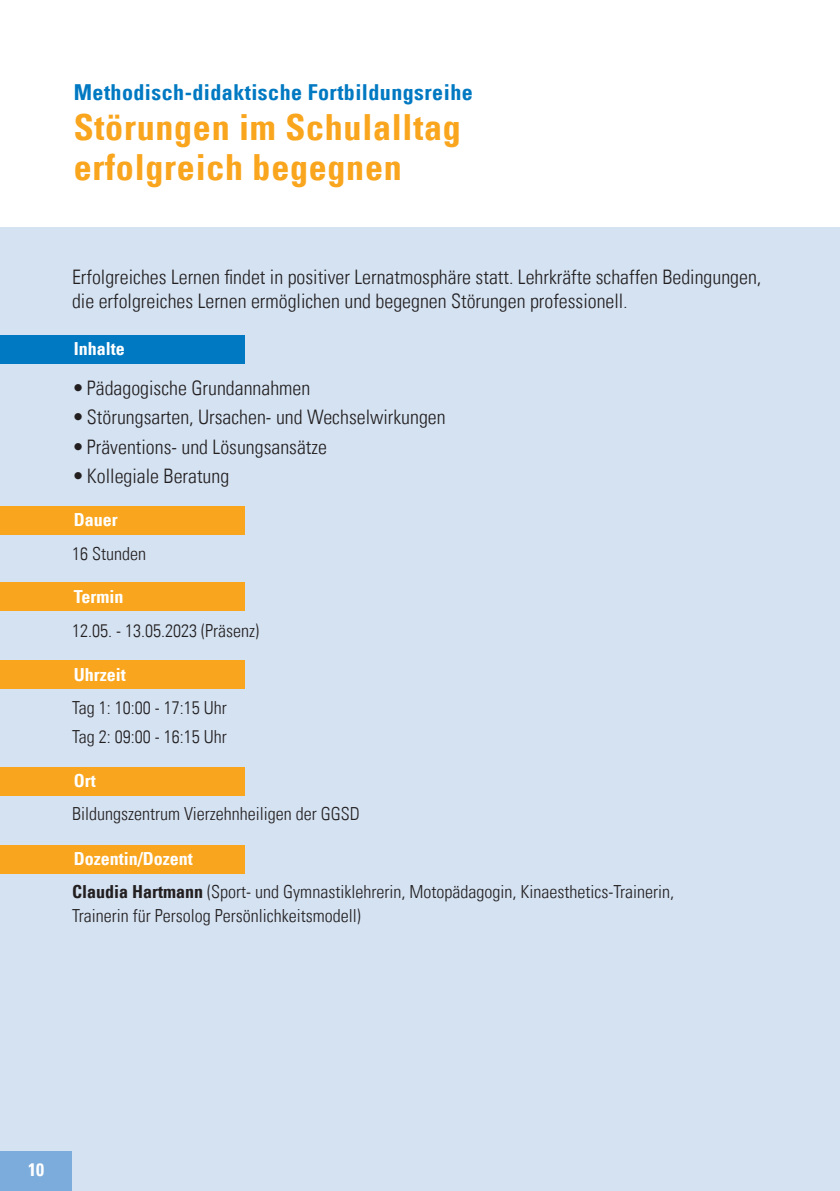
<style>
.page{position:relative;width:840px;height:1191px;background:#fff}
.page>*{position:absolute;margin:0;border:0;box-sizing:border-box;transform-origin:0 0}
.t1{font:36px/40px "Univers Com 67 Bold Cond";letter-spacing:.02em;color:#f9a51d}
.t2{font:22px "Univers Com 67 Bold Cond";letter-spacing:.02em;color:#0079c2}
.t3{font:20px/24px "Univers Com 47 Light Cond";color:#231f20}
.t4{font:18px/24px "Univers Com 47 Light Cond";color:#231f20}
.t5{font:18px "Univers Com 67 Bold Cond";color:#fff}
.s1{font-size:18px}
.s2{font-family:"Univers Com 67 Bold Cond"}
</style>
<div class="page">
<div style="left:0;top:227px;width:839px;height:964px;background:#d4e2f2"></div>
<div style="left:0;top:1151px;width:72px;height:40px;background:#7cacdb"></div>
<div style="left:0;top:335px;width:244px;height:28px;background:#0079c2"></div>
<div style="left:0;top:506px;width:244px;height:28px;background:#f9a51d"></div>
<div style="left:0;top:583px;width:244px;height:28px;background:#f9a51d"></div>
<div style="left:0;top:660px;width:244px;height:29px;background:#f9a51d"></div>
<div style="left:0;top:767px;width:244px;height:28px;background:#f9a51d"></div>
<div style="left:0;top:845px;width:244px;height:28px;background:#f9a51d"></div>
<p class="t2" style="left:74px;top:78px;width:400px">Methodisch-didaktische Fortbildungsreihe</p>
<p class="t1" style="left:74px;top:107px;width:388px">Störungen im Schulalltag erfolgreich begegnen</p>
<p class="t3" style="left:72px;top:265px;width:690px">Erfolgreiches Lernen findet in positiver Lernatmosphäre statt. Lehrkräfte schaffen Bedingungen, die erfolgreiches Lernen ermöglichen und begegnen Störungen professionell<span class="s1">.</span></p>
<p class="t5" style="left:74px;top:337px;width:53px">Inhalte</p>
<p class="t3" style="left:72px;top:376px;width:240px">•Pädagogische Grundannahmen</p>
<p class="t3" style="left:72px;top:405px;width:375px">•Störungsarten, Ursachen- und Wechselwirkungen</p>
<p class="t3" style="left:72px;top:434px;width:256px">•Präventions- und Lösungsansätze</p>
<p class="t3" style="left:72px;top:463px;width:158px">•Kollegiale Beratung</p>
<p class="t5" style="left:74px;top:509px;width:45px">Dauer</p>
<p class="t4" style="left:72px;top:541px;width:75px">16 Stunden</p>
<p class="t5" style="left:74px;top:585px;width:51px">Termin</p>
<p class="t4" style="left:72px;top:618px;width:188px">12.05. - 13.05.2023 (Präsenz)</p>
<p class="t5" style="left:74px;top:663px;width:54px">Uhrzeit</p>
<p class="t4" style="left:72px;top:696px;width:156px">Tag 1: 10:00 - 17:15 Uhr</p>
<p class="t4" style="left:72px;top:725px;width:156px">Tag 2: 09:00 - 16:15 Uhr</p>
<p class="t5" style="left:74px;top:769px;width:23px">Ort</p>
<p class="t4" style="left:72px;top:802px;width:289px">Bildungszentrum Vierzehnheiligen der GGSD</p>
<p class="t5" style="left:74px;top:847px;width:121px">Dozentin/Dozent</p>
<p class="t4" style="left:72px;top:879px;width:603px"><span class="s2">Claudia Hartmann</span> (Sport- und Gymnastiklehrerin, Motopädagogin, Kinaesthetics-Trainerin,<br>Trainerin für Persolog Persönlichkeitsmodell)</p>
<p class="t5" style="left:28px;top:1158px;width:17px">10</p>
</div>
